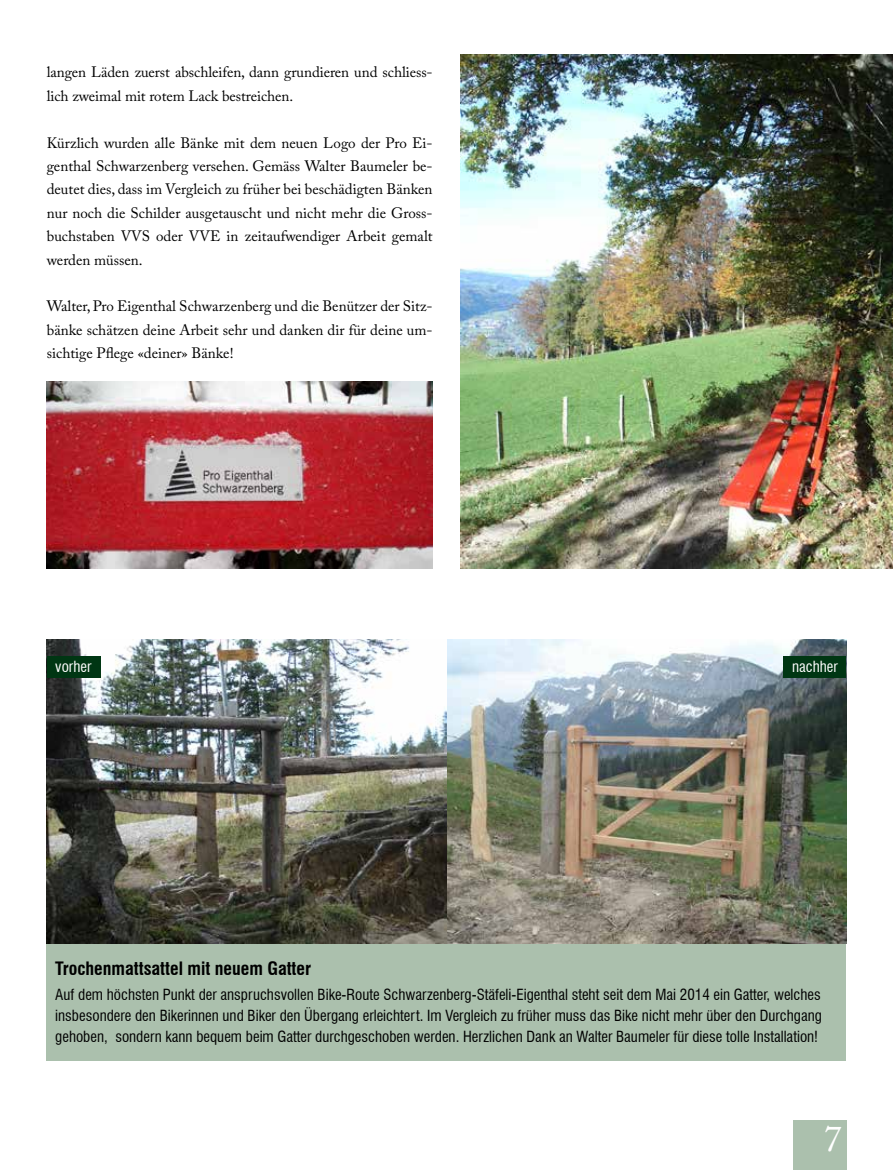
<style>
.page{position:relative;width:893px;height:1170px;background:#fff}
.page>*{position:absolute;margin:0;border:0;box-sizing:border-box;transform-origin:0 0}
.t1{font:36px "Adobe Caslon Pro";color:#fff}
.t2{font:700 condensed 18px "Swiss 721 BT";color:#000}
.t3{font:15px/23.4px "Adobe Caslon Pro";color:#000;text-align:justify}
.t4{font:condensed 15px/21px "Swiss 721 BT";color:#000;text-align:justify}
.t5{font:condensed 15px "Swiss 721 BT";letter-spacing:-.005em;color:#fff}
</style>
<div class="page">
<img style="left:460px;top:54px;width:433px;height:514px">
<img style="left:47px;top:381px;width:386px;height:187px">
<div style="left:47px;top:943px;width:799px;height:117px;background:#abc0ad"></div>
<img style="left:47px;top:639px;width:799px;height:304px">
<div style="left:47px;top:656px;width:53px;height:21px;background:#003613"></div>
<div style="left:784px;top:656px;width:62px;height:21px;background:#003613"></div>
<div style="left:793px;top:1119px;width:53px;height:50px;background:#abc0ad"></div>
<p class="t3" style="left:47px;top:61px;width:387px">langen Läden zuerst abschleifen, dann grundieren und schliess&shy;lich zweimal mit rotem Lack bestreichen.</p>
<p class="t3" style="left:47px;top:131px;width:387px">Kürzlich wurden alle Bänke mit dem neuen Logo der Pro Ei&shy;genthal Schwarzenberg versehen. Gemäss Walter Baumeler be&shy;deutet dies, dass im Vergleich zu früher bei beschädigten Bänken nur noch die Schilder ausgetauscht und nicht mehr die Gross&shy;buchstaben VVS oder VVE in zeitaufwendiger Arbeit gemalt werden müssen.</p>
<p class="t3" style="left:47px;top:294px;width:387px">Walter, Pro Eigenthal Schwarzenberg und die Benützer der Sitz&shy;bänke schätzen deine Arbeit sehr und danken dir für deine um&shy;sichtige Pflege «deiner» Bänke!</p>
<p class="t5" style="left:55px;top:658px;width:38px">vorher</p>
<p class="t5" style="left:792px;top:658px;width:47px">nachher</p>
<p class="t2" style="left:55px;top:957px;width:257px">Trochenmattsattel mit neuem Gatter</p>
<p class="t4" style="left:55px;top:984px;width:768px">Auf dem höchsten Punkt der anspruchsvollen Bike-Route Schwarzenberg-Stäfeli-Eigenthal steht seit dem Mai 2014 ein Gatter, welches insbesondere den Bikerinnen und Biker den Übergang erleichtert. Im Vergleich zu früher muss das Bike nicht mehr über den Durchgang gehoben, sondern kann bequem beim Gatter durchgeschoben werden. Herzlichen Dank an Walter Baumeler für diese tolle Installation!</p>
<h1 class="t1" style="left:824px;top:1117px;width:19px">7</h1>
</div>
